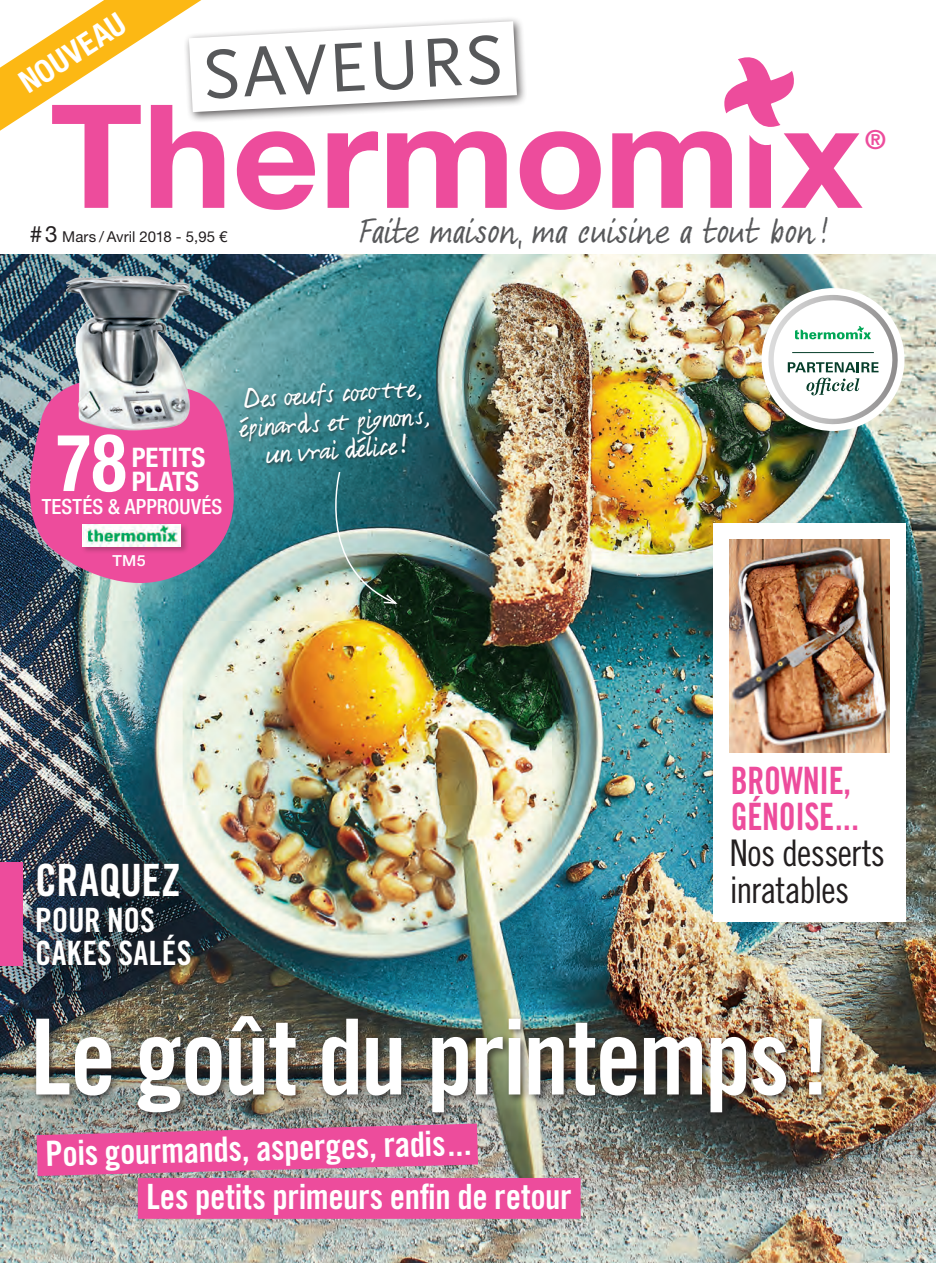
<style>
.page{position:relative;width:936px;height:1263px;background:#fff}
.page>*{position:absolute;margin:0;border:0;box-sizing:border-box;transform-origin:0 0}
.t1{font:105px "Trade Gothic Bold Cond Twenty";letter-spacing:-.02em;color:#fff}
.t2{font:700 condensed 79.95px "Helvetica Neue LT Std";color:#fff;scale:.9 1}
.t3{font:72.3px "Scala Sans";color:#57585a}
.t4{font:44.55px "Trade Gothic Bold Cond Twenty";letter-spacing:-.01em;color:#fff}
.t5{font:37.65px/35.7px "Trade Gothic Bold Cond Twenty";letter-spacing:-.01em;color:#ed4c9c;scale:.9 1}
.t6{font:36.75px/37px "Trade Gothic Cond Eighteen";letter-spacing:-.025em;color:#231f20}
.t7{font:34.8px "Trade Gothic Bold Cond Twenty";letter-spacing:-.005em;color:#fff}
.t8{font:33.6px "DK Abelia";letter-spacing:-.03em;color:#57585a}
.t9{font:33.6px/33.6px "Trade Gothic Bold Cond Twenty";letter-spacing:.005em;color:#fff}
.t10{font:700 condensed 31.35px "Helvetica Neue LT Std";color:#fff}
.t11{font:29.1px/28.3px "Harvey";color:#fff;text-align:center}
.t12{font:700 condensed 27px/24.2px "Helvetica Neue LT Std";color:#fff}
.t13{font:26.25px "Trade Gothic Bold Cond Twenty";color:#ed4c9c}
.t14{font:500 condensed 21px "Helvetica Neue LT Std";letter-spacing:.005em;color:#fff}
.t15{font:500 15.15px "Helvetica Neue LT Std";color:#fff;scale:1.05 1}
.t16{font:15px "Helvetica Neue LT Std";letter-spacing:.005em;color:#231f20}
.s1{font-size:22.5px}
</style>
<div class="page">
<img style="left:0;top:254px;width:935px;height:1009px">
<div style="left:0;top:862px;width:22px;height:103px;background:#ed4c9c"></div>
<div style="left:27px;top:856px;width:170px;height:118px;background:#231f20;opacity:.7"></div>
<img style="left:761px;top:294px;width:143px;height:137px">
<svg style="left:84px;top:131px;width:778px;height:79px"></svg>
<div style="left:184px;top:16px;width:344px;height:107px;background:#231f20;opacity:.75"></div>
<svg style="left:724px;top:57px;width:70px;height:70px"></svg>
<svg style="left:0;top:0;width:517px;height:131px"></svg>
<div style="left:713px;top:523px;width:192px;height:399px;background:#fff"></div>
<img style="left:729px;top:539px;width:160px;height:213px">
<img style="left:18px;top:377px;width:221px;height:217px">
<div style="left:80px;top:522px;width:109px;height:32px;background:#231f20;opacity:.3"></div>
<div style="left:82px;top:524px;width:99px;height:22px;background:#fff"></div>
<img style="left:83px;top:524px;width:97px;height:22px">
<img style="left:66px;top:276px;width:124px;height:155px">
<div style="left:32px;top:1012px;width:799px;height:111px;background:#231f20;opacity:.7"></div>
<div style="left:238px;top:382px;width:195px;height:85px;background:#231f20;opacity:.6"></div>
<img style="left:314px;top:470px;width:85px;height:135px">
<div style="left:138px;top:1178px;width:442px;height:41px;background:#ed4c9c"></div>
<img style="left:0;top:1102px;width:519px;height:95px">
<p class="t10" style="left:12px;top:69px;width:121px;rotate:-33deg">NOUVEAU</p>
<h3 class="t3" style="left:200px;top:36px;width:303px;rotate:-3deg">SAVEURS</h3>
<p class="t16" style="left:30px;top:228px;width:199px"><span class="s1">#3</span> Mars / Avril 2018 - 5,95 €</p>
<p class="t8" style="left:359px;top:208px;width:471px">Faite maison, ma cuisine a tout bon !</p>
<p class="t13" style="left:865px;top:123px;width:22px">®</p>
<h2 class="t2" style="left:56px;top:414px;width:79px">78</h2>
<p class="t12" style="left:132px;top:445px;width:75px">PETITS<br>PLATS</p>
<p class="t14" style="left:42px;top:494px;width:182px">TESTÉS &amp; APPROUVÉS</p>
<p class="t15" style="left:112px;top:552px;width:33px">TM5</p>
<p class="t11" style="left:236px;top:393px;width:193px;rotate:-4deg">Des oeufs coco tte, épinards et pignons, un vrai délice!</p>
<p class="t4" style="left:35px;top:853px;width:147px">CRAQUEZ</p>
<p class="t9" style="left:35px;top:903px;width:158px">POUR NOS<br>CAKES SALÉS</p>
<p class="t5" style="left:730px;top:762px;width:144px">BROWNIE,<br>GÉNOISE...</p>
<p class="t6" style="left:729px;top:834px;width:157px">Nos desserts inratables</p>
<h1 class="t1" style="left:31px;top:993px;width:800px">Le goût du printemps!</h1>
<p class="t7" style="left:45px;top:1135px;width:427px;rotate:-2deg">Pois gourmands, asperges, radis ...</p>
<p class="t7" style="left:146px;top:1176px;width:427px">Les petits primeurs enfin de retour</p>
</div>
